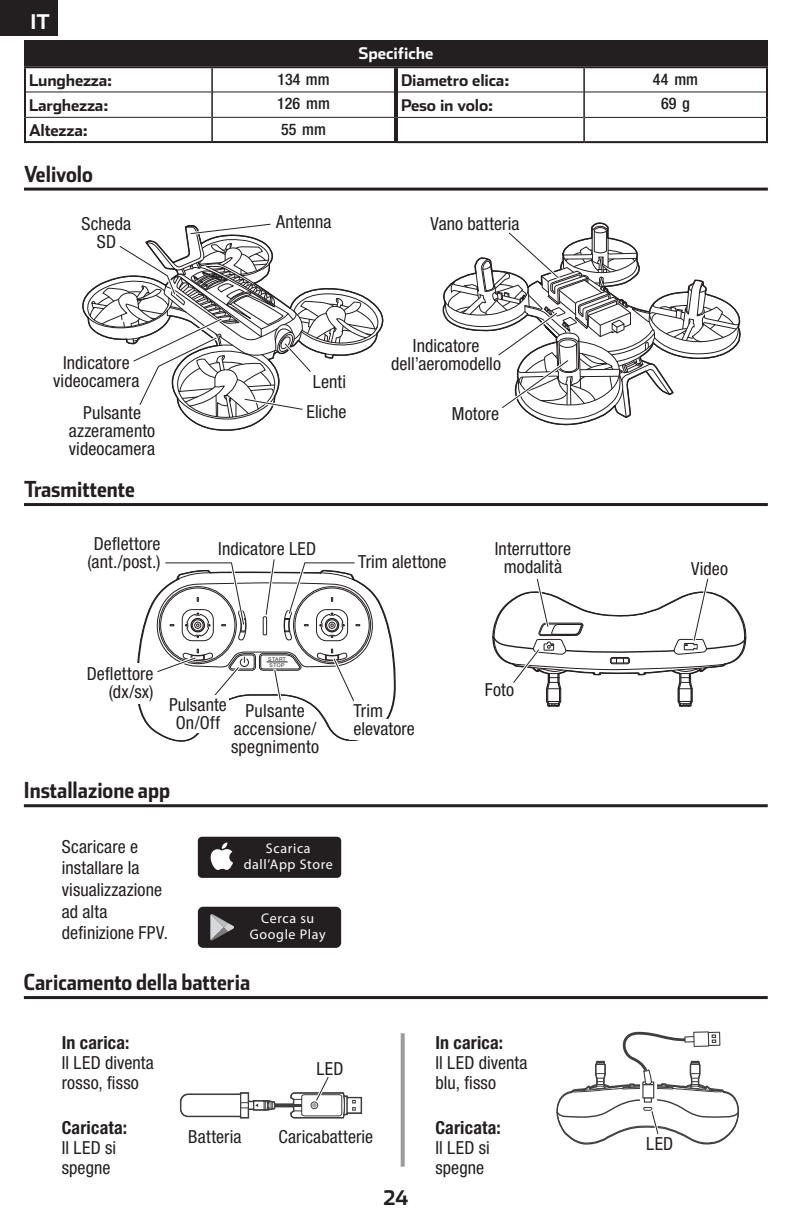
<style>
.page{position:relative;width:792px;height:1224px;background:#fff}
.page>*{position:absolute;margin:0;border:0;box-sizing:border-box;transform-origin:0 0}
.Header__Small_Layout{font:700 22px "Stainless Cond";color:#231f20}
.t1{font:700 20.2px "Stainless";color:#fff}
.t2{font:700 20px "Stainless";color:#231f20}
.Header__Small_Layout-2{font:condensed 18px/18px "Helvetica Neue LT Std";letter-spacing:.005em;color:#231f20}
.Header__Small_Layout-3{font:700 condensed 18px "Helvetica Neue LT Std";letter-spacing:.01em;color:#231f20}
.Body{font:700 16px "Stainless";letter-spacing:-.01em;color:#231f20}
.Body-2{font:500 condensed 16px "Helvetica Neue LT Std";color:#231f20}
.t3{font:700 16px "Stainless";color:#fff}
.Header__Small_Layout-4{font:14px/16px "Myriad Pro";letter-spacing:.045em;color:#fff;text-align:center}
.t4{font:5.2px/6.2px "Helvetica Neue LT Std";letter-spacing:.08em;color:#231f20}
</style>
<div class="page">
<div style="left:0;top:0;width:58px;height:35px;background:#231f20"></div>
<hr style="left:26px;top:91px;width:185px;height:1px;background:#231f20">
<hr style="left:213px;top:91px;width:181px;height:1px;background:#231f20">
<hr style="left:26px;top:117px;width:185px;height:1px;background:#231f20">
<hr style="left:213px;top:117px;width:181px;height:1px;background:#231f20">
<hr style="left:24px;top:66px;width:188px;height:2px;background:#231f20">
<hr style="left:24px;top:68px;width:2px;height:24px;background:#231f20">
<hr style="left:212px;top:66px;width:184px;height:2px;background:#231f20">
<hr style="left:394px;top:68px;width:2px;height:24px;background:#231f20">
<hr style="left:24px;top:92px;width:2px;height:25px;background:#231f20">
<hr style="left:394px;top:92px;width:2px;height:25px;background:#231f20">
<hr style="left:24px;top:117px;width:2px;height:24px;background:#231f20">
<hr style="left:394px;top:117px;width:2px;height:24px;background:#231f20">
<hr style="left:24px;top:141px;width:188px;height:2px;background:#231f20">
<hr style="left:212px;top:141px;width:184px;height:2px;background:#231f20">
<hr style="left:211px;top:68px;width:2px;height:24px;background:#231f20">
<hr style="left:211px;top:92px;width:2px;height:25px;background:#231f20">
<hr style="left:211px;top:117px;width:2px;height:24px;background:#231f20">
<hr style="left:398px;top:91px;width:185px;height:1px;background:#231f20">
<hr style="left:585px;top:91px;width:181px;height:1px;background:#231f20">
<hr style="left:398px;top:117px;width:185px;height:1px;background:#231f20">
<hr style="left:585px;top:117px;width:181px;height:1px;background:#231f20">
<hr style="left:766px;top:68px;width:2px;height:24px;background:#231f20">
<hr style="left:766px;top:92px;width:2px;height:25px;background:#231f20">
<hr style="left:766px;top:117px;width:2px;height:24px;background:#231f20">
<hr style="left:396px;top:141px;width:188px;height:2px;background:#231f20">
<hr style="left:584px;top:141px;width:184px;height:2px;background:#231f20">
<hr style="left:396px;top:66px;width:188px;height:2px;background:#231f20">
<hr style="left:584px;top:66px;width:184px;height:2px;background:#231f20">
<hr style="left:583px;top:68px;width:2px;height:24px;background:#231f20">
<hr style="left:583px;top:92px;width:2px;height:25px;background:#231f20">
<hr style="left:583px;top:117px;width:2px;height:24px;background:#231f20">
<hr style="left:396px;top:68px;width:2px;height:24px;background:#231f20">
<hr style="left:396px;top:92px;width:2px;height:25px;background:#231f20">
<hr style="left:396px;top:117px;width:2px;height:24px;background:#231f20">
<div style="left:25px;top:41px;width:742px;height:24px;background:#231f20"></div>
<div style="left:24px;top:40px;width:744px;height:26px;border:2px solid #231f20"></div>
<div style="left:693px;top:1031px;width:16px;height:16px;border:1px solid #3e3e3f"></div>
<svg style="left:556px;top:1032px;width:183px;height:113px"></svg>
<svg style="left:180px;top:1077px;width:183px;height:42px"></svg>
<svg style="left:401px;top:1033px;width:4px;height:134px"></svg>
<svg style="left:82px;top:223px;width:302px;height:208px"></svg>
<svg style="left:442px;top:223px;width:299px;height:203px"></svg>
<hr style="left:24px;top:188px;width:744px;height:3px;background:#231f20">
<div style="left:198px;top:837px;width:143px;height:41px;background:#231f20;border-radius:4px"></div>
<svg style="left:210px;top:842px;width:23px;height:28px"></svg>
<div style="left:198px;top:907px;width:143px;height:41px;background:#231f20;border-radius:5px"></div>
<svg style="left:210px;top:914px;width:24px;height:27px"></svg>
<hr style="left:24px;top:804px;width:744px;height:3px;background:#231f20">
<hr style="left:24px;top:996px;width:744px;height:3px;background:#231f20">
<svg style="left:137px;top:602px;width:259px;height:140px"></svg>
<svg style="left:492px;top:578px;width:255px;height:129px"></svg>
<svg style="left:152px;top:559px;width:228px;height:146px"></svg>
<hr style="left:24px;top:503px;width:744px;height:3px;background:#231f20">
<div style="left:131px;top:664px;width:12px;height:40px;background:#fff"></div>
<div style="left:189px;top:695px;width:40px;height:38px;background:#fff"></div>
<div style="left:350px;top:719px;width:73px;height:20px;background:#fff"></div>
<p class="t1" style="left:31px;top:10px;width:21px">IT</p>
<p class="Body" style="left:29px;top:70px;width:85px">Lunghezza:</p>
<p class="Body-2" style="left:277px;top:69px;width:54px">134 mm</p>
<p class="Body" style="left:29px;top:95px;width:81px">Larghezza:</p>
<p class="Body-2" style="left:277px;top:94px;width:54px">126 mm</p>
<p class="Body" style="left:29px;top:120px;width:60px">Altezza:</p>
<p class="Body-2" style="left:281px;top:120px;width:46px">55 mm</p>
<p class="Header__Small_Layout" style="left:24px;top:160px;width:70px">Velivolo</p>
<p class="t3" style="left:358px;top:44px;width:77px">Specifiche</p>
<p class="Body" style="left:401px;top:70px;width:110px">Diametro elica:</p>
<p class="Body-2" style="left:653px;top:69px;width:47px">44 mm</p>
<p class="Body" style="left:401px;top:95px;width:94px">Peso in volo:</p>
<p class="Body-2" style="left:661px;top:94px;width:30px">69 g</p>
<p class="Header__Small_Layout-2" style="left:81px;top:215px;width:51px;text-align:center">Scheda<br>SD</p>
<p class="Header__Small_Layout-2" style="left:53px;top:354px;width:88px;text-align:center">Indicatore videocamera</p>
<p class="Header__Small_Layout-2" style="left:276px;top:213px;width:57px">Antenna</p>
<p class="Header__Small_Layout-2" style="left:430px;top:214px;width:90px">Vano batteria</p>
<p class="Header__Small_Layout-2" style="left:313px;top:372px;width:35px">Lenti</p>
<p class="Header__Small_Layout-2" style="left:391px;top:336px;width:111px;text-align:center">Indicatore dell’aeromodello</p>
<p class="Header__Small_Layout-2" style="left:83px;top:404px;width:59px">Pulsante</p>
<p class="Header__Small_Layout-2" style="left:307px;top:402px;width:41px">Eliche</p>
<p class="Header__Small_Layout-2" style="left:452px;top:405px;width:49px">Motore</p>
<p class="Header__Small_Layout-2" style="left:69px;top:422px;width:88px">azzeramento videocamera</p>
<p class="Header__Small_Layout" style="left:24px;top:476px;width:112px">Trasmittente</p>
<p class="Header__Small_Layout-2" style="left:94px;top:534px;width:68px">Deflettore</p>
<p class="Header__Small_Layout-2" style="left:87px;top:552px;width:75px">(ant./post.)</p>
<p class="Header__Small_Layout-2" style="left:218px;top:540px;width:100px">Indicatore LED</p>
<p class="Header__Small_Layout-2" style="left:358px;top:552px;width:90px">Trim alettone</p>
<p class="Header__Small_Layout-2" style="left:87px;top:664px;width:68px">Deflettore</p>
<p class="Header__Small_Layout-2" style="left:109px;top:682px;width:46px">(dx/sx)</p>
<p class="t4" style="left:268px;top:656px;width:19px">START<br>STOP</p>
<p class="Header__Small_Layout-2" style="left:169px;top:695px;width:59px;text-align:center">Pulsante<br>On/Off</p>
<p class="Header__Small_Layout-2" style="left:354px;top:702px;width:63px">Trim elevatore</p>
<p class="Header__Small_Layout-2" style="left:231px;top:702px;width:90px;text-align:center">Pulsante accensione/ spegnimento</p>
<p class="Header__Small_Layout" style="left:24px;top:777px;width:148px">Installazione app</p>
<p class="Header__Small_Layout-2" style="left:62px;top:836px;width:108px;line-height:21.6px">Scaricare e installare la visualizzazione ad alta definizione FPV.</p>
<p class="Header__Small_Layout-4" style="left:244px;top:840px;width:91px">Scarica dall’App Store</p>
<p class="Header__Small_Layout-4" style="left:250px;top:910px;width:77px">Cerca su<br>Google Play</p>
<p class="Header__Small_Layout" style="left:24px;top:969px;width:228px">Caricamento della batteria</p>
<p class="Header__Small_Layout-2" style="left:495px;top:540px;width:78px;text-align:center">Interruttore modalità</p>
<p class="Header__Small_Layout-2" style="left:485px;top:681px;width:31px">Foto</p>
<p class="Header__Small_Layout-3" style="left:62px;top:1032px;width:69px">In carica:</p>
<p class="Header__Small_Layout-2" style="left:62px;top:1052px;width:94px;line-height:20px">Il LED diventa rosso, fisso</p>
<p class="Header__Small_Layout-3" style="left:62px;top:1116px;width:67px">Caricata:</p>
<p class="Header__Small_Layout-2" style="left:62px;top:1137px;width:56px;line-height:20px">Il LED si spegne</p>
<p class="Header__Small_Layout-2" style="left:316px;top:1059px;width:29px">LED</p>
<p class="Header__Small_Layout-2" style="left:188px;top:1128px;width:55px">Batteria</p>
<p class="Header__Small_Layout-2" style="left:278px;top:1128px;width:96px">Caricabatterie</p>
<p class="t2" style="left:384px;top:1185px;width:26px">24</p>
<p class="Header__Small_Layout-3" style="left:435px;top:1032px;width:69px">In carica:</p>
<p class="Header__Small_Layout-2" style="left:435px;top:1052px;width:94px;line-height:20px">Il LED diventa blu, fisso</p>
<p class="Header__Small_Layout-3" style="left:435px;top:1116px;width:67px">Caricata:</p>
<p class="Header__Small_Layout-2" style="left:435px;top:1137px;width:56px;line-height:20px">Il LED si spegne</p>
<p class="Header__Small_Layout-2" style="left:691px;top:560px;width:38px">Video</p>
<p class="Header__Small_Layout-2" style="left:646px;top:1134px;width:29px">LED</p>
</div>
